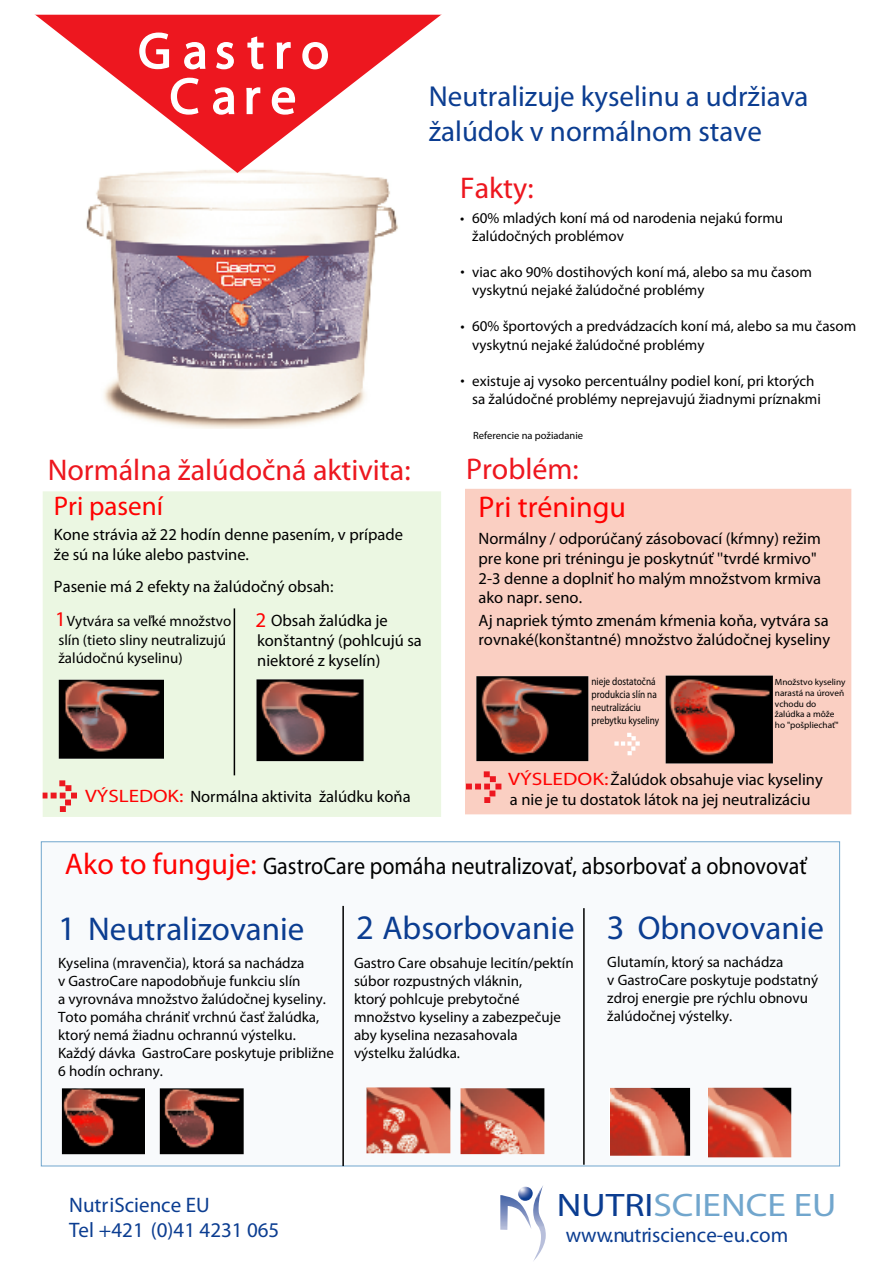
<style>
.page{position:relative;width:894px;height:1278px;background:#fff}
.page>*{position:absolute;margin:0;border:0;box-sizing:border-box;transform-origin:0 0}
.t1{font:51px/45.3px "Microgramma D Medi Exte";letter-spacing:.205em;color:#fff;text-align:center}
.t2{font:300 33px "Gill Sans";color:#0b3d91}
.t3{font:32.7px "Microgramma D Medi Exte";color:#71a6cd;scale:1.15 1}
.t4{font:300 30px "Gill Sans";color:#ed171f}
.t5{font:300 30px "Gill Sans";color:#ff0202}
.t6{font:28.95px/34.7px "Gill Sans";color:#0b3d91}
.t7{font:300 27px "Gill Sans";color:#ff0202}
.t8{font:300 24px "Gill Sans";color:#000;scale:.92 1}
.t9{font:300 21px/25.2px "Gill Sans";color:#0b3d91}
.t10{font:300 16.5px/19.8px "Gill Sans";color:#000}
.t11{font:300 15px/18px "Gill Sans";color:#000}
.t12{font:10.95px/13px "Helvetica";color:#000;scale:.85 1}
.t13{font:300 10.5px "Gill Sans";color:#000}
.t14{font:9px/10.8px "Helvetica";color:#000}
.s1{font-family:"Helvetica";font-weight:400;font-size:21px;color:#ff0202}
.s2{font-size:16.5px}
.s3{font-size:18px;color:#ff0202}
.s4{font-size:30px;color:#ff0202}
.s5{font-family:"Helvetica";font-weight:400;font-size:34.5px}
.s6{color:#0b3d91}
</style>
<div class="page">
<div style="left:41px;top:842px;width:799px;height:324px;background:#f8fafc"></div>
<div style="left:465px;top:489px;width:386px;height:325px;background:#facfc2"></div>
<img style="left:86px;top:173px;width:312px;height:255px">
<img style="left:500px;top:1186px;width:46px;height:75px">
<svg style="left:35px;top:15px;width:406px;height:158px"></svg>
<img style="left:476px;top:676px;width:112px;height:85px">
<img style="left:666px;top:675px;width:107px;height:88px">
<div style="left:62px;top:1088px;width:84px;height:66px;background:#000"></div>
<img style="left:62px;top:1088px;width:82px;height:60px">
<img style="left:160px;top:1088px;width:84px;height:66px">
<img style="left:367px;top:1087px;width:83px;height:66px">
<img style="left:461px;top:1088px;width:83px;height:66px">
<img style="left:610px;top:1088px;width:80px;height:67px">
<svg style="left:342px;top:905px;width:3px;height:262px"></svg>
<svg style="left:582px;top:908px;width:3px;height:258px"></svg>
<img style="left:709px;top:1088px;width:82px;height:69px">
<div style="left:43px;top:491px;width:398px;height:326px;background:#ebf7e2"></div>
<img style="left:256px;top:679px;width:108px;height:82px">
<img style="left:59px;top:680px;width:105px;height:79px">
<svg style="left:233px;top:608px;width:3px;height:168px"></svg>
<img style="left:466px;top:771px;width:35px;height:31px">
<img style="left:43px;top:780px;width:34px;height:31px">
<img style="left:614px;top:733px;width:26px;height:22px">
<h1 class="t1" style="left:138px;top:29px;width:192px">Gastro<br>Care</h1>
<h3 class="t6" style="left:429px;top:80px;width:381px">Neutralizuje kyselinu a udržiava žalúdok v normálnom stave</h3>
<h3 class="t4" style="left:460px;top:171px;width:75px">Fakty:</h3>
<p class="t11" style="left:472px;top:210px;width:312px;text-indent:-12px">• 60% mladých koní má od narodenia nejakú formu žalúdočných problémov</p>
<p class="t11" style="left:472px;top:264px;width:341px">viac ako 90% dostihových koní má, alebo sa mu časom vyskytnú nejaké žalúdočné problémy</p>
<p class="t11" style="left:472px;top:318px;width:386px">60% športových a predvádzacích koní má, alebo sa mu časom vyskytnú nejaké žalúdočné problémy</p>
<p class="t11" style="left:472px;top:372px;width:350px">existuje aj vysoko percentuálny podiel koní, pri ktorých sa žalúdočné problémy neprejavujú žiadnymi príznakmi</p>
<p class="t11" style="left:461px;top:263px;width:6px">•</p>
<p class="t11" style="left:461px;top:317px;width:6px">•</p>
<p class="t11" style="left:461px;top:371px;width:6px">•</p>
<h3 class="t4" style="left:48px;top:453px;width:364px">Normálna žalúdočná aktivita:</h3>
<h3 class="t7" style="left:54px;top:491px;width:111px">Pri pasení</h3>
<p class="t10" style="left:54px;top:525px;width:350px">Kone strávia až 22 hodín denne pasením, v prípade že sú na lúke alebo pastvine.</p>
<p class="t10" style="left:54px;top:576px;width:281px">Pasenie má 2 efekty na žalúdočný obsah:</p>
<p class="t11" style="left:55px;top:612px;width:334px"><span class="s1">1</span>Vytvára sa veľké množstvo <span class="s1">2</span> <span class="s2">Obsah žalúdka je</span></p>
<p class="t11" style="left:59px;top:631px;width:169px">slín (tieto sliny neutralizujú žalúdočnú kyselinu)</p>
<p class="t10" style="left:257px;top:631px;width:166px">konštantný (pohlcujú sa niektoré z kyselín)</p>
<p class="t13" style="left:473px;top:429px;width:111px">Referencie na požiadanie</p>
<h3 class="t4" style="left:466px;top:452px;width:114px">Problém:</h3>
<h3 class="t5" style="left:479px;top:491px;width:149px">Pri tréningu</h3>
<p class="t10" style="left:479px;top:529px;width:344px">Normálny / odporúčaný zásobovací (kŕmny) režim pre kone pri tréningu je poskytnúť ''tvrdé krmivo" 2-3 denne a doplniť ho malým množstvom krmiva ako napr. seno.</p>
<p class="t10" style="left:479px;top:610px;width:353px">Aj napriek týmto zmenám kŕmenia koňa, vytvára sa rovnaké(konštantné) množstvo žalúdočnej kyseliny</p>
<p class="t12" style="left:591px;top:675px;width:81px">nieje dostatočná produkcia slín na neutralizáciu prebytku kyseliny</p>
<p class="t14" style="left:775px;top:677px;width:72px">Množstvo kyseliny narastá na úroveň vchodu do žalúdka a môže ho "pošpliechať"</p>
<p class="t10" style="left:85px;top:787px;width:327px"><span class="s3">VÝSLEDOK:</span> Normálna aktivita žalúdku koňa</p>
<p class="t10" style="left:508px;top:770px;width:316px"><span class="s3">VÝSLEDOK:</span>Žalúdok obsahuje viac kyseliny</p>
<p class="t10" style="left:510px;top:790px;width:302px">a nie je tu dostatok látok na jej neutralizáciu</p>
<h3 class="t8" style="left:65px;top:853px;width:808px"><span class="s4">Ako to funguje:</span> GastroCare pomáha neutralizovať, absorbovať a obnovovať</h3>
<h2 class="t2" style="left:58px;top:910px;width:248px"><span class="s5">1</span> Neutralizovanie</h2>
<p class="t11" style="left:58px;top:954px;width:277px">Kyselina (mravenčia), ktorá sa nachádza<br>v GastroCare napodobňuje funkciu slín<br>a vyrovnáva množstvo žalúdočnej kyseliny.<br>Toto pomáha chrániť vrchnú časť žalúdka, ktorý nemá žiadnu ochrannú výstelku.<br>Každý dávka GastroCare poskytuje približne 6 hodín ochrany.</p>
<h2 class="t2" style="left:607px;top:910px;width:219px"><span class="s5">3</span> Obnovovanie</h2>
<p class="t11" style="left:607px;top:953px;width:212px">Glutamín, ktorý sa nachádza<br>v GastroCare poskytuje podstatný zdroj energie pre rýchlu obnovu žalúdočnej výstelky.</p>
<h2 class="t2" style="left:356px;top:910px;width:220px"><span class="s5">2</span> Absorbovanie</h2>
<p class="t11" style="left:354px;top:954px;width:221px">Gastro Care obsahuje lecitín/pektín súbor rozpustných vláknin,<br>ktorý pohlcuje prebytočné množstvo kyseliny a zabezpečuje aby kyselina nezasahovala<br>výstelku žalúdka.</p>
<h3 class="t9" style="left:69px;top:1192px;width:212px">NutriScience EU<br>Tel +421 (0)41 4231 065</h3>
<h3 class="t3" style="left:557px;top:1187px;width:245px"><span class="s6">NUTRI</span>SCIENCE EU</h3>
<h3 class="t9" style="left:566px;top:1223px;width:224px">www.nutriscience-eu.com</h3>
</div>
